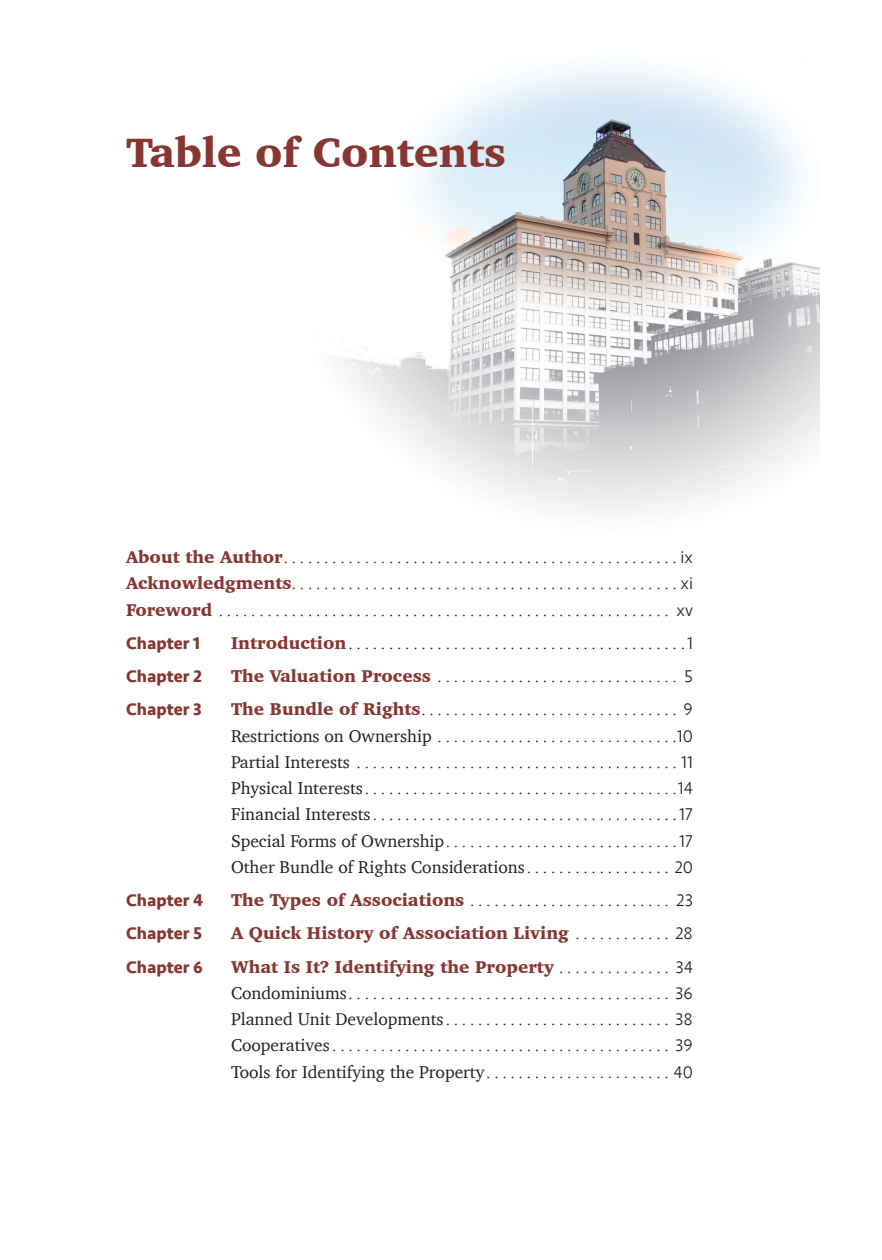
<style>
.page{position:relative;width:882px;height:1260px;background:#fff}
.page>*{position:absolute;margin:0;border:0;box-sizing:border-box;transform-origin:0 0}
.t1{font:900 42px "Charter";color:#873631}
.t2{font:300 17.5px/26.2px "Seravek";color:#231f20;text-align:justify}
.t3{font:17.5px "Charter";color:#231f20}
.t4{font:900 17.5px "Charter";color:#873631}
.t5{font:700 17.5px "Seravek";color:#873631}
.s1{font-family:"Charter";font-weight:900;color:#873631}
.s2{font-family:"Charter";font-weight:400}
.s3{font-family:"Seravek";font-weight:300}
.s4{font-family:"Seravek";font-weight:300;color:#231f20}
</style>
<div class="page">
<img style="left:338px;top:68px;width:481px;height:445px">
<h1 class="t1" style="left:126px;top:127px;width:382px">Table of Contents</h1>
<p class="t2" style="left:126px;top:545px;width:569px"><span class="s1">About the Author</span> . . . . . . . . . . . . . . . . . . . . . . . . . . . . . . . . . . . . . . . . . . . . . . . . . ix <span class="s1">Acknowledgments</span> . . . . . . . . . . . . . . . . . . . . . . . . . . . . . . . . . . . . . . . . . . . . . . . . xi <span class="s1">Foreword</span> . . . . . . . . . . . . . . . . . . . . . . . . . . . . . . . . . . . . . . . . . . . . . . . . . . . . . . . . xv</p>
<p class="t5" style="left:126px;top:629px;width:76px">Chapter 1</p>
<p class="t2" style="left:231px;top:630px;width:464px"><span class="s1">Introduction</span> . . . . . . . . . . . . . . . . . . . . . . . . . . . . . . . . . . . . . . . . . 1</p>
<p class="t5" style="left:126px;top:662px;width:78px">Chapter 2</p>
<p class="t2" style="left:231px;top:664px;width:464px"><span class="s1">The Valuation Process</span> . . . . . . . . . . . . . . . . . . . . . . . . . . . . . . 5</p>
<p class="t5" style="left:126px;top:696px;width:77px">Chapter 3</p>
<p class="t2" style="left:231px;top:697px;width:464px"><span class="s1">The Bundle of Rights</span> . . . . . . . . . . . . . . . . . . . . . . . . . . . . . . . . 9<br><span class="s2">Restrictions on Ownership</span> . . . . . . . . . . . . . . . . . . . . . . . . . . . . . 10<br><span class="s2">Partial Interests</span> . . . . . . . . . . . . . . . . . . . . . . . . . . . . . . . . . . . . . . . . 11<br><span class="s2">Physical Interests</span> . . . . . . . . . . . . . . . . . . . . . . . . . . . . . . . . . . . . . . 14<br><span class="s2">Financial Interests</span> . . . . . . . . . . . . . . . . . . . . . . . . . . . . . . . . . . . . . 17<br><span class="s2">Special Forms of Ownership</span> . . . . . . . . . . . . . . . . . . . . . . . . . . . . 17</p>
<p class="t3" style="left:231px;top:852px;width:463px">Other Bundle of Rights Considerations <span class="s3">. . . . . . . . . . . . . . . . . . 20</span></p>
<p class="t5" style="left:126px;top:886px;width:79px">Chapter 4</p>
<p class="t2" style="left:231px;top:888px;width:463px"><span class="s1">The Types of Associations</span> . . . . . . . . . . . . . . . . . . . . . . . . . 23</p>
<p class="t5" style="left:126px;top:920px;width:78px">Chapter 5</p>
<p class="t4" style="left:231px;top:923px;width:463px">A Quick History of Association Living <span class="s4">. . . . . . . . . . . . 28</span></p>
<p class="t5" style="left:126px;top:953px;width:78px">Chapter 6</p>
<p class="t4" style="left:231px;top:956px;width:464px">What Is It? Identifying the Property <span class="s4">. . . . . . . . . . . . . . 34</span></p>
<p class="t2" style="left:231px;top:980px;width:464px"><span class="s2">Condominiums</span> . . . . . . . . . . . . . . . . . . . . . . . . . . . . . . . . . . . . . . . . 36<br><span class="s2">Planned Unit Developments</span> . . . . . . . . . . . . . . . . . . . . . . . . . . . . 38<br><span class="s2">Cooperatives</span> . . . . . . . . . . . . . . . . . . . . . . . . . . . . . . . . . . . . . . . . . . 39</p>
<p class="t3" style="left:231px;top:1057px;width:463px">Tools for Identifying the Property <span class="s3">. . . . . . . . . . . . . . . . . . . . . . . 40</span></p>
</div>
